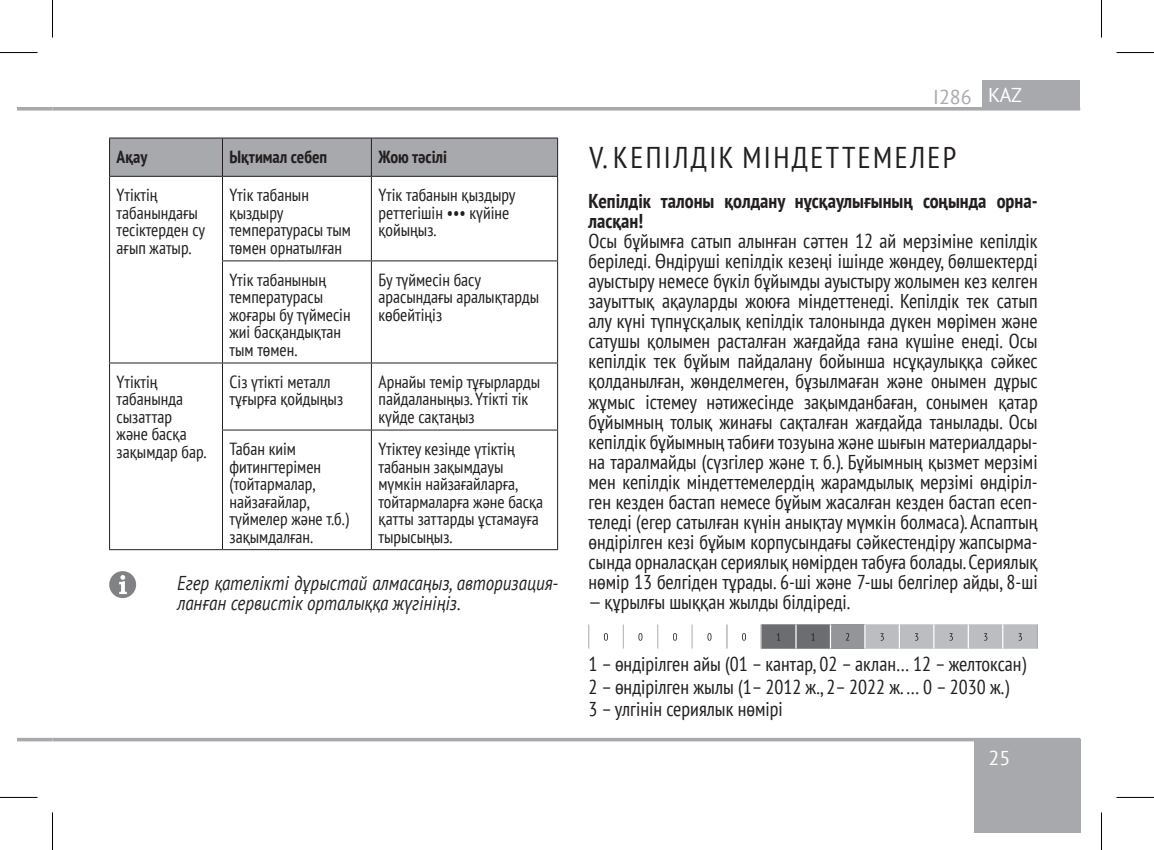
<style>
.page{position:relative;width:1154px;height:850px;background:#fff}
.page>*{position:absolute;margin:0;border:0;box-sizing:border-box;transform-origin:0 0}
.t1{font:condensed 30px "PT Sans";letter-spacing:.08em;color:#231f20}
.t2{font:condensed 20px/20px "PT Sans";color:#231f20;text-align:justify}
.t3{font:italic 20px/20px "PT Sans";color:#231f20;scale:.85 1}
.t4{font:700 condensed 20px/20px "PT Sans";color:#231f20}
.t5{font:20px "PT Sans";color:#a8a9ad}
.t6{font:20px "PT Sans";color:#fff}
.t7{font:condensed 17.5px/17.5px "PT Sans";color:#231f20}
.t8{font:700 condensed 17.5px "PT Sans";color:#231f20}
.s1{color:#fff}
</style>
<div class="page">
<div style="left:974px;top:739px;width:106px;height:93px;background:#a8a9ad"></div>
<hr style="left:17px;top:107px;width:36px;height:3px;background:#a8a9ad">
<hr style="left:52px;top:107px;width:1028px;height:3px;background:#a8a9ad">
<svg style="left:17px;top:737px;width:35px;height:4px"></svg>
<svg style="left:52px;top:737px;width:1028px;height:4px;fill:#a8a9ad"></svg>
<div style="left:982px;top:80px;width:98px;height:27px;background:#a8a9ad"></div>
<svg style="left:109px;top:571px;width:27px;height:26px"></svg>
<div style="left:110px;top:138px;width:447px;height:38px;background:#a8a9ad"></div>
<hr style="left:109px;top:137px;width:113px;height:1px;background:#231f20">
<hr style="left:109px;top:138px;width:1px;height:38px;background:#231f20">
<hr style="left:222px;top:137px;width:149px;height:1px;background:#231f20">
<hr style="left:222px;top:138px;width:1px;height:38px;background:#231f20">
<hr style="left:371px;top:137px;width:187px;height:1px;background:#231f20">
<hr style="left:371px;top:138px;width:1px;height:38px;background:#231f20">
<hr style="left:557px;top:138px;width:1px;height:38px;background:#231f20">
<hr style="left:109px;top:176px;width:113px;height:1px;background:#231f20">
<hr style="left:109px;top:176px;width:1px;height:85px;background:#231f20">
<hr style="left:222px;top:176px;width:149px;height:1px;background:#231f20">
<hr style="left:222px;top:176px;width:1px;height:84px;background:#231f20">
<hr style="left:371px;top:176px;width:187px;height:1px;background:#231f20">
<hr style="left:371px;top:176px;width:1px;height:84px;background:#231f20">
<hr style="left:557px;top:176px;width:1px;height:84px;background:#231f20">
<hr style="left:109px;top:261px;width:1px;height:101px;background:#231f20">
<hr style="left:222px;top:260px;width:149px;height:1px;background:#231f20">
<hr style="left:222px;top:261px;width:1px;height:101px;background:#231f20">
<hr style="left:371px;top:260px;width:187px;height:1px;background:#231f20">
<hr style="left:371px;top:261px;width:1px;height:101px;background:#231f20">
<hr style="left:557px;top:261px;width:1px;height:101px;background:#231f20">
<hr style="left:109px;top:362px;width:113px;height:1px;background:#231f20">
<hr style="left:109px;top:363px;width:1px;height:67px;background:#231f20">
<hr style="left:222px;top:362px;width:149px;height:1px;background:#231f20">
<hr style="left:222px;top:363px;width:1px;height:66px;background:#231f20">
<hr style="left:371px;top:362px;width:187px;height:1px;background:#231f20">
<hr style="left:371px;top:363px;width:1px;height:66px;background:#231f20">
<hr style="left:557px;top:363px;width:1px;height:66px;background:#231f20">
<hr style="left:109px;top:430px;width:1px;height:119px;background:#231f20">
<hr style="left:222px;top:429px;width:149px;height:1px;background:#231f20">
<hr style="left:222px;top:430px;width:1px;height:119px;background:#231f20">
<hr style="left:371px;top:429px;width:187px;height:1px;background:#231f20">
<hr style="left:371px;top:430px;width:1px;height:119px;background:#231f20">
<hr style="left:557px;top:430px;width:1px;height:119px;background:#231f20">
<hr style="left:109px;top:549px;width:113px;height:1px;background:#231f20">
<hr style="left:222px;top:549px;width:149px;height:1px;background:#231f20">
<hr style="left:371px;top:549px;width:187px;height:1px;background:#231f20">
<div style="left:830px;top:624px;width:35px;height:24px;background:#939598"></div>
<svg style="left:588px;top:624px;width:1px;height:24px"></svg>
<svg style="left:623px;top:624px;width:1px;height:24px"></svg>
<svg style="left:657px;top:624px;width:1px;height:24px"></svg>
<hr style="left:691px;top:624px;width:2px;height:24px;background:#bcbdc0">
<svg style="left:726px;top:624px;width:1px;height:24px"></svg>
<hr style="left:760px;top:624px;width:2px;height:24px;background:#a8a9ad">
<svg style="left:604px;top:633px;width:4px;height:7px"></svg>
<svg style="left:638px;top:633px;width:4px;height:7px"></svg>
<svg style="left:673px;top:633px;width:4px;height:7px"></svg>
<svg style="left:707px;top:633px;width:4px;height:7px"></svg>
<svg style="left:742px;top:633px;width:4px;height:7px"></svg>
<svg style="left:762px;top:624px;width:69px;height:24px;background:#717275"></svg>
<svg style="left:846px;top:633px;width:3px;height:7px"></svg>
<svg style="left:864px;top:624px;width:174px;height:24px;background:#bdbec0"></svg>
<hr style="left:0;top:52px;width:38px;height:1px;background:#000">
<hr style="left:1116px;top:52px;width:38px;height:1px;background:#000">
<hr style="left:0;top:796px;width:38px;height:1px;background:#000">
<hr style="left:1116px;top:796px;width:38px;height:1px;background:#000">
<hr style="left:52px;top:0;width:1px;height:38px;background:#000">
<hr style="left:52px;top:812px;width:1px;height:37px;background:#000">
<hr style="left:1101px;top:0;width:1px;height:38px;background:#000">
<hr style="left:1101px;top:812px;width:1px;height:37px;background:#000">
<p class="t8" style="left:117px;top:145px;width:32px">Ақау</p>
<p class="t8" style="left:230px;top:145px;width:99px">Ықтимал себеп</p>
<p class="t8" style="left:378px;top:145px;width:70px">Жою тәсілі</p>
<p class="t7" style="left:117px;top:186px;width:90px">Үтіктің табанындағы тесіктерден су ағып жатыр.</p>
<p class="t7" style="left:230px;top:186px;width:123px">Үтік табанын қыздыру температурасы тым төмен орнатылған</p>
<p class="t7" style="left:378px;top:186px;width:138px">Үтік табанын қыздыру реттегішін ••• күйіне қойыңыз.</p>
<p class="t7" style="left:230px;top:270px;width:123px">Үтік табанының температурасы жоғары бу түймесін жиі басқандықтан тым төмен.</p>
<p class="t7" style="left:378px;top:270px;width:162px">Бу түймесін басу арасындағы аралықтарды көбейтіңіз</p>
<p class="t7" style="left:117px;top:372px;width:92px">Үтіктің табанында сызаттар және басқа зақымдар бар.</p>
<p class="t7" style="left:230px;top:372px;width:115px">Сіз үтікті металл тұғырға қойдыңыз</p>
<p class="t7" style="left:378px;top:372px;width:163px">Арнайы темір тұғырларды пайдаланыңыз. Үтікті тік күйде сақтаңыз</p>
<p class="t7" style="left:230px;top:439px;width:121px">Табан киім фитингтерімен (тойтармалар, найзағайлар, түймелер және т.б.) зақымдалған.</p>
<p class="t7" style="left:378px;top:439px;width:166px">Үтіктеу кезінде үтіктің табанын зақымдауы мүмкін найзағайларға, тойтармаларға және басқа қатты заттарды ұстамауға тырысыңыз.</p>
<p class="t3" style="left:177px;top:572px;width:450px">Егер қателікті дұрыстай алмасаңыз, авторизация&shy;ланған сервистік орталыққа жүгініңіз.</p>
<p class="t5" style="left:933px;top:84px;width:90px">I286 <span class="s1">KAZ</span></p>
<h1 class="t1" style="left:590px;top:138px;width:368px">V. КЕПІЛДІК МІНДЕТТЕМЕЛЕР</h1>
<p class="t4" style="left:588px;top:191px;width:451px">Кепілдік талоны қолдану нұсқаулығының соңында орна&shy;ласқан!</p>
<p class="t2" style="left:588px;top:231px;width:451px">Осы бұйымға сатып алынған сәттен 12 ай мерзіміне кепілдік беріледі. Өндіруші кепілдік кезеңі ішінде жөндеу, бөлшектерді ауыстыру немесе бүкіл бұйымды ауыстыру жолымен кез келген зауыттық ақауларды жоюға міндеттенеді. Кепілдік тек сатып алу күні түпнұсқалық кепілдік талонында дүкен мөрімен және сатушы қолымен расталған жағдайда ғана күшіне енеді. Осы кепілдік тек бұйым пайдалану бойынша нсұқаулыққа сәйкес қолданылған, жөнделмеген, бұзылмаған және онымен дұрыс жұмыс істемеу нәтижесінде зақымданбаған, сонымен қатар бұйымның толық жинағы сақталған жағдайда танылады. Осы кепілдік бұйымның табиғи тозуына және шығын материалдары&shy;на таралмайды (сүзгілер және т. б.). Бұйымның қызмет мерзімі мен кепілдік міндеттемелердің жарамдылық мерзімі өндіріл&shy;ген кезден бастап немесе бұйым жасалған кезден бастап есеп&shy;теледі (егер сатылған күнін анықтау мүмкін болмаса). Аспаптың өндірілген кезі бұйым корпусындағы сәйкестендіру жапсырма&shy;сында орналасқан сериялық нөмірден табуға болады. Сериялық нөмір 13 белгіден тұрады. 6-ші және 7-шы белгілер айды, 8-ші</p>
<p class="t2" style="left:588px;top:591px;width:263px">— құрылғы шыққан жылды білдіреді.</p>
<p class="t2" style="left:588px;top:652px;width:439px;line-height:22.5px;text-align:left">1 – өндірілген айы (01 – кантар, 02 – аклан… 12 – желтоксан)<br>2 – өндірілген жылы (1– 2012 ж., 2– 2022 ж. … 0 – 2030 ж.)<br>3 – улгiнiн сериялык нөмiрi</p>
<p class="t6" style="left:988px;top:745px;width:23px">25</p>
</div>
